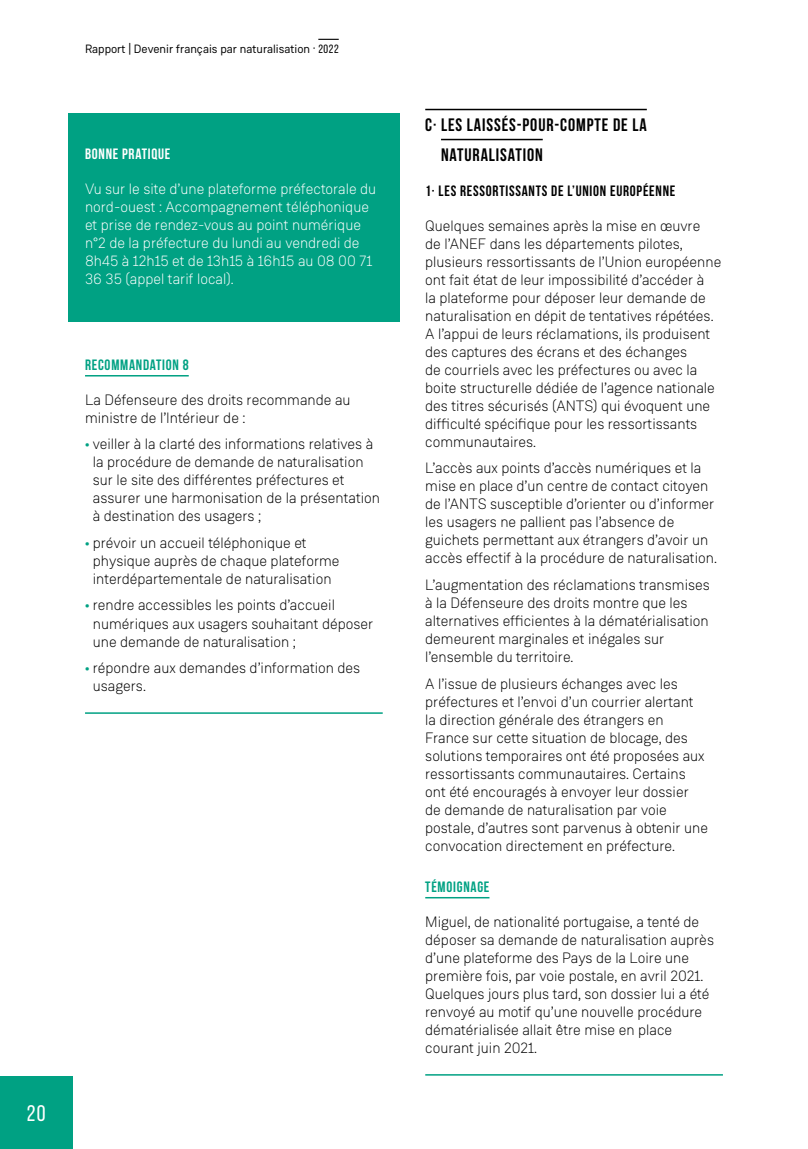
<style>
.page{position:relative;width:808px;height:1149px;background:#fff}
.page>*{position:absolute;margin:0;border:0;box-sizing:border-box;transform-origin:0 0}
.t1{font:22.5px "Bebas Neue";color:#fff}
.t2{font:700 18px/30px "Bebas Neue";letter-spacing:.05em;color:#000}
.t3{font:300 15px/18px "Weissenhof Grotesk";color:#000}
.t4{font:300 15px/18px "Weissenhof Grotesk";color:#fff}
.t5{font:700 15px "Bebas Neue";letter-spacing:.05em;color:#000}
.t6{font:700 15px "Bebas Neue";letter-spacing:.05em;color:#00a183}
.t7{font:700 15px "Bebas Neue";letter-spacing:.05em;color:#fff}
.t8{font:12px "Weissenhof Grotesk";color:#000}
.s1{font-family:"Bebas Neue"}
.s2{font-weight:700;color:#00a183}
</style>
<div class="page">
<svg style="left:318px;top:39px;width:21px;height:1px"></svg>
<div style="left:0;top:1076px;width:72px;height:72px;background:#00a183"></div>
<div style="left:68px;top:114px;width:332px;height:83px;background:#00a183"></div>
<div style="left:68px;top:149px;width:332px;height:173px;background:#00a183"></div>
<hr style="left:85px;top:375px;width:104px;height:1px;background:#00a183">
<hr style="left:85px;top:712px;width:298px;height:1px;background:#00a183">
<hr style="left:425px;top:896px;width:64px;height:2px;background:#00a183">
<hr style="left:425px;top:1073px;width:298px;height:2px;background:#00a183">
<hr style="left:425px;top:109px;width:222px;height:1px;background:#000">
<hr style="left:441px;top:139px;width:102px;height:1px;background:#000">
<p class="t8" style="left:85px;top:41px;width:255px">Rapport | Devenir français par naturalisation · <span class="s1">2022</span></p>
<h5 class="t7" style="left:85px;top:146px;width:87px">BONNE PRATIQUE</h5>
<p class="t4" style="left:85px;top:180px;width:293px">Vu sur le site d’une plateforme préfectorale du nord-ouest : Accompagnement téléphonique et prise de rendez-vous au point numérique n°2 de la préfecture du lundi au vendredi de 8h45 à 12h15 et de 13h15 à 16h15 au 08 00 71<br>36 35 (appel tarif local).</p>
<h5 class="t6" style="left:85px;top:356px;width:105px">RECOMMANDATION 8</h5>
<p class="t3" style="left:85px;top:390px;width:267px">La Défenseure des droits recommande au ministre de l’Intérieur de :</p>
<p class="t3" style="left:93px;top:435px;width:289px;text-indent:-8px"><span class="s2">•</span> veiller à la clarté des informations relatives à la procédure de demande de naturalisation sur le site des différentes préfectures et assurer une harmonisation de la présentation à destination des usagers ;</p>
<p class="t3" style="left:93px;top:533px;width:248px;text-indent:-8px"><span class="s2">•</span> prévoir un accueil téléphonique et physique auprès de chaque plateforme interdépartementale de naturalisation</p>
<p class="t3" style="left:93px;top:596px;width:282px;text-indent:-8px"><span class="s2">•</span> rendre accessibles les points d’accueil numériques aux usagers souhaitant déposer une demande de naturalisation ;</p>
<p class="t3" style="left:93px;top:658px;width:269px;text-indent:-8px"><span class="s2">•</span> répondre aux demandes d’information des usagers.</p>
<p class="t1" style="left:27px;top:1100px;width:20px">20</p>
<h3 class="t2" style="left:441px;top:109px;width:207px;text-indent:-16px">C· LES LAISSÉS-POUR-COMPTE DE LA<br>NATURALISATION</h3>
<h4 class="t5" style="left:425px;top:182px;width:252px">1· LES RESSORTISSANTS DE L’UNION EUROPÉENNE</h4>
<p class="t3" style="left:425px;top:216px;width:298px">Quelques semaines après la mise en œuvre<br>de l’ANEF dans les départements pilotes, plusieurs ressortissants de l’Union européenne ont fait état de leur impossibilité d’accéder à<br>la plateforme pour déposer leur demande de naturalisation en dépit de tentatives répétées.<br>A l’appui de leurs réclamations, ils produisent des captures des écrans et des échanges<br>de courriels avec les préfectures ou avec la boite structurelle dédiée de l’agence nationale des titres sécurisés (ANTS) qui évoquent une difficulté spécifique pour les ressortissants communautaires.</p>
<p class="t3" style="left:425px;top:459px;width:293px">L’accès aux points d’accès numériques et la mise en place d’un centre de contact citoyen de l’ANTS susceptible d’orienter ou d’informer les usagers ne pallient pas l’absence de guichets permettant aux étrangers d’avoir un accès effectif à la procédure de naturalisation.</p>
<p class="t3" style="left:425px;top:575px;width:286px">L’augmentation des réclamations transmises à la Défenseure des droits montre que les alternatives efficientes à la dématérialisation demeurent marginales et inégales sur l’ensemble du territoire.</p>
<p class="t3" style="left:425px;top:674px;width:284px">A l’issue de plusieurs échanges avec les préfectures et l’envoi d’un courrier alertant la direction générale des étrangers en France sur cette situation de blocage, des solutions temporaires ont été proposées aux ressortissants communautaires. Certains ont été encouragés à envoyer leur dossier de demande de naturalisation par voie postale, d’autres sont parvenus à obtenir une convocation directement en préfecture.</p>
<h5 class="t6" style="left:425px;top:878px;width:66px">TÉMOIGNAGE</h5>
<p class="t3" style="left:425px;top:912px;width:290px">Miguel, de nationalité portugaise, a tenté de déposer sa demande de naturalisation auprès d’une plateforme des Pays de la Loire une première fois, par voie postale, en avril 2021.<br>Quelques jours plus tard, son dossier lui a été renvoyé au motif qu’une nouvelle procédure dématérialisée allait être mise en place courant juin 2021.</p>
</div>
